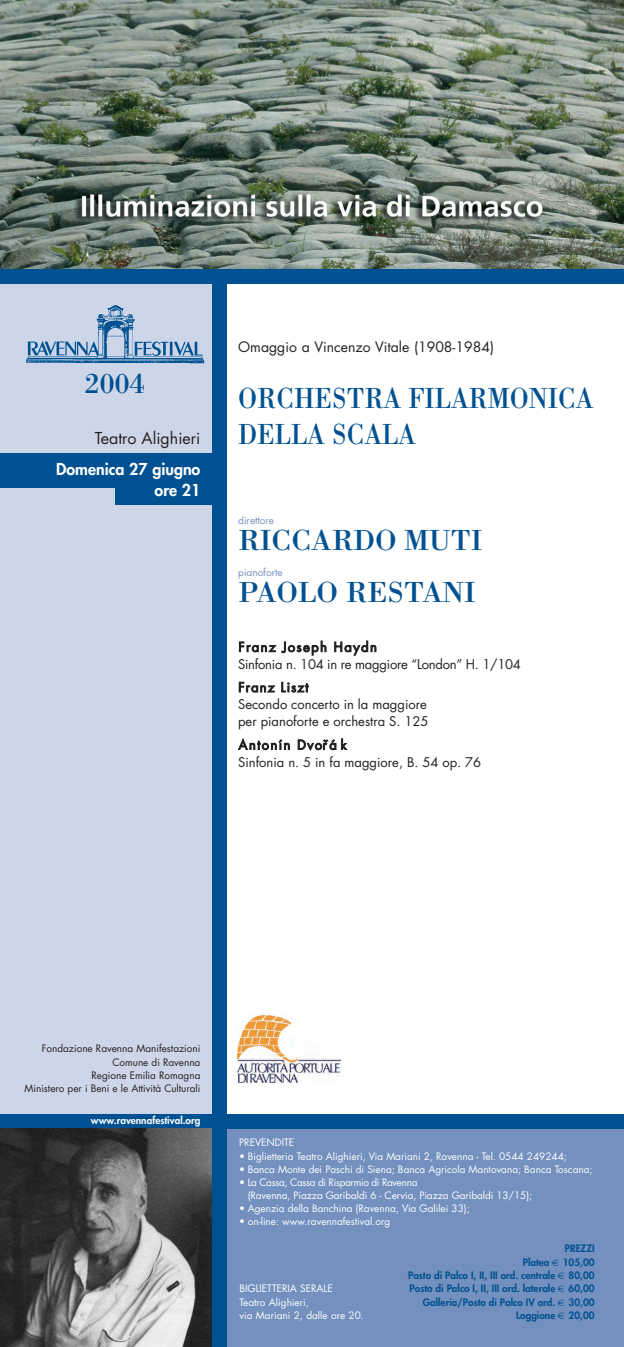
<style>
.page{position:relative;width:624px;height:1347px;background:#fff}
.page>*{position:absolute;margin:0;border:0;box-sizing:border-box;transform-origin:0 0}
.t1{font:30px/36px "Bodoni";color:#005191;scale:.88 1}
.t2{font:30px "Bodoni";color:#005191}
.t3{font:800 16px/21.3px "Futura";color:#fff;text-align:right}
.t4{font:16px "Futura";color:#231f20}
.t5{font:14px "Futura";color:#231f20}
.t6{font:13px/17.2px "Futura";color:#231f20}
.t7{font:13px/17.3px "Futura";letter-spacing:-.02em;color:#231f20}
.t8{font:10px/13.1px "Futura";color:#fff}
.t9{font:800 10px/13.3px "Futura";color:#005191;text-align:right}
.t10{font:10px/13.1px "Futura";color:#231f20;text-align:right}
.t11{font:800 10px "Futura";color:#fff}
.t12{font:10px "Futura";color:#7390be}
.s1{font-family:"Techno";font-weight:400}
</style>
<div class="page">
<div style="left:0;top:269px;width:218px;height:850px;background:#cdd6e8"></div>
<div style="left:0;top:1114px;width:624px;height:14px;background:#005191"></div>
<img style="left:0;top:1128px;width:213px;height:218px">
<img style="left:26px;top:305px;width:179px;height:58px">
<div style="left:0;top:454px;width:217px;height:34px;background:#005191"></div>
<div style="left:213px;top:1128px;width:411px;height:218px;background:#7390be"></div>
<div style="left:116px;top:488px;width:101px;height:17px;background:#005191"></div>
<div style="left:213px;top:280px;width:14px;height:1066px;background:#005191"></div>
<img style="left:0;top:0;width:624px;height:270px">
<div style="left:0;top:270px;width:624px;height:14px;background:#005191"></div>
<img style="left:238px;top:1015px;width:102px;height:67px">
<h1 class="t2" style="left:85px;top:365px;width:61px">2004</h1>
<h2 class="t4" style="left:95px;top:430px;width:107px">Teatro Alighieri</h2>
<h2 class="t3" style="left:56px;top:460px;width:146px">Domenica 27 giugno ore 21</h2>
<h3 class="t5" style="left:238px;top:341px;width:257px">Omaggio a Vincenzo Vitale (1908-1984)</h3>
<h1 class="t1" style="left:238px;top:379px;width:405px">ORCHESTRA FILARMONICA<br>DELLA SCALA</h1>
<p class="t12" style="left:238px;top:516px;width:37px">direttore</p>
<h1 class="t2" style="left:238px;top:522px;width:246px">RICCARDO MUTI</h1>
<p class="t12" style="left:238px;top:568px;width:46px">pianoforte</p>
<h1 class="t2" style="left:238px;top:574px;width:239px">PAOLO RESTANI</h1>
<h3 class="t7" style="left:238px;top:639px;width:284px">Franz Joseph Haydn<br>Sinfonia n. 104 in re maggiore “London” H. 1/104</h3>
<h3 class="t6" style="left:238px;top:680px;width:192px">Franz Liszt<br>Secondo concerto in la maggiore per pianoforte e orchestra S. 125</h3>
<h3 class="t6" style="left:238px;top:737px;width:245px">Antonín Dvorˇá k<br>Sinfonia n. 5 in fa maggiore, B. 54 op. 76</h3>
<p class="t10" style="left:24px;top:1043px;width:177px">Fondazione Ravenna Manifestazioni<br>Comune di Ravenna<br>Regione Emilia Romagna<br>Ministero per i Beni e le Attività Culturali</p>
<p class="t11" style="left:91px;top:1115px;width:111px">www.ravennafestival.org</p>
<p class="t8" style="left:239px;top:1137px;width:56px">PREVENDITE</p>
<p class="t8" style="left:239px;top:1150px;width:329px">• Biglietteria Teatro Alighieri, Via Mariani 2, Ravenna - Tel. 0544 249244;</p>
<p class="t8" style="left:239px;top:1163px;width:355px">• Banca Monte dei Paschi di Siena; Banca Agricola Mantovana; Banca Toscana;</p>
<p class="t8" style="left:248px;top:1176px;width:286px;text-indent:-8px">• La Cassa, Cassa di Risparmio di Ravenna<br>(Ravenna, Piazza Garibaldi 6 - Cervia, Piazza Garibaldi 13/15);</p>
<p class="t8" style="left:239px;top:1202px;width:232px">• Agenzia della Banchina (Ravenna, Via Galilei 33);</p>
<p class="t8" style="left:239px;top:1215px;width:153px">• on-line: www.ravennafestival.org</p>
<p class="t9" style="left:408px;top:1242px;width:188px">PREZZI<br>Platea <span class="s1">€</span> 105,00<br>Posto di Palco I, II, III ord. centrale <span class="s1">€</span> 80,00<br>Posto di Palco I, II, III ord. laterale <span class="s1">€</span> 60,00<br>Galleria/Posto di Palco IV ord. <span class="s1">€</span> 30,00<br>Loggione <span class="s1">€</span> 20,00</p>
<p class="t8" style="left:239px;top:1283px;width:126px">BIGLIETTERIA SERALE<br>Teatro Alighieri,<br>via Mariani 2, dalle ore 20.</p>
</div>
